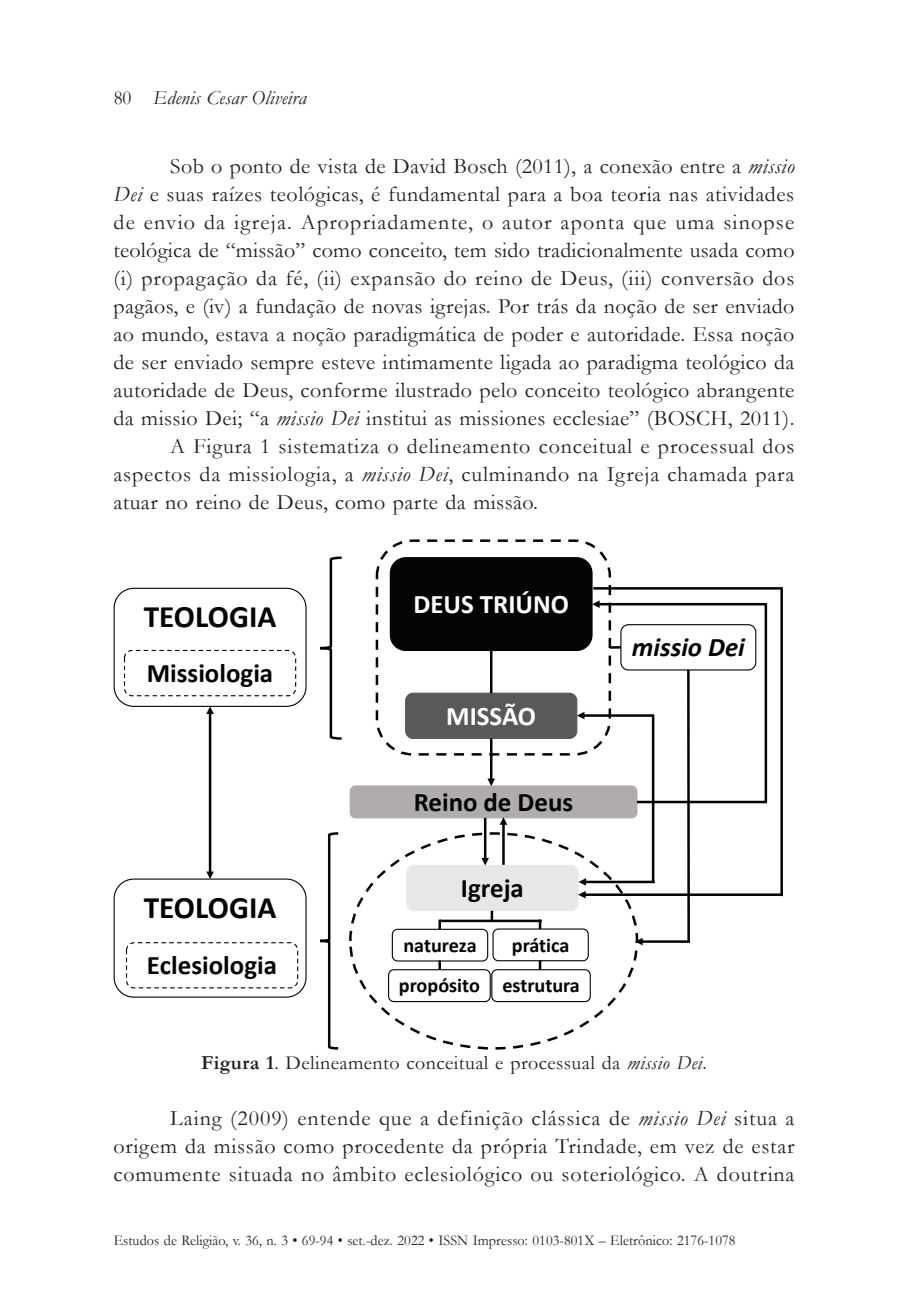
<style>
.page{position:relative;width:908px;height:1304px;background:#fff}
.page>*{position:absolute;margin:0;border:0;box-sizing:border-box;transform-origin:0 0}
.t1{font:700 31.2px "Calibri";color:#040503}
.t2{font:700 26.8px "Calibri";color:#040503}
.t3{font:700 26.8px "Calibri";color:#fff}
.t4{font:italic 700 26.8px "Calibri";color:#040503}
.t5{font:22px/28px "Garamond";letter-spacing:.02em;color:#231f20;text-align:justify}
.t6{font:22px "Garamond";letter-spacing:.04em;color:#231f20}
.t7{font:22px "Garamond";letter-spacing:.055em;color:#231f20}
.t8{font:700 20.2px/40.6px "Calibri";color:#040503}
.t9{font:20px "Garamond";letter-spacing:.02em;color:#231f20}
.t10{font:italic 20px "Garamond";letter-spacing:.005em;color:#231f20}
.t11{font:15px "Garamond";letter-spacing:.005em;color:#231f20;scale:.95 1}
.s1{font-style:normal}
.s2{font-style:italic}
.s3{font-weight:700}
</style>
<div class="page">
<div style="left:389px;top:557px;width:203px;height:94px;background:#040503;border:1px solid #040503;border-radius:15px"></div>
<div style="left:405px;top:693px;width:171px;height:45px;background:#595959;border-radius:8px"></div>
<div style="left:405px;top:693px;width:172px;height:46px;border:1px solid #595959;border-radius:8px"></div>
<hr style="left:490px;top:651px;width:2px;height:42px;background:#040503">
<svg style="left:320px;top:556px;width:22px;height:184px"></svg>
<div style="left:124px;top:650px;width:172px;height:46px;border:1px dashed #040503;border-radius:8px"></div>
<div style="left:113px;top:588px;width:193px;height:119px;border:1px solid #040503;border-radius:20px"></div>
<div style="left:349px;top:785px;width:288px;height:33px;background:#afacab;border:1px solid #afacab;border-radius:5px"></div>
<hr style="left:490px;top:738px;width:2px;height:42px;background:#040503">
<svg style="left:487px;top:779px;width:8px;height:7px"></svg>
<div style="left:406px;top:865px;width:172px;height:46px;background:#e8e7e6;border:1px solid #e8e7e6;border-radius:8px"></div>
<hr style="left:483px;top:818px;width:3px;height:41px;background:#040503">
<svg style="left:481px;top:858px;width:7px;height:7px"></svg>
<hr style="left:593px;top:587px;width:189px;height:3px;background:#040503">
<hr style="left:780px;top:588px;width:2px;height:308px;background:#040503">
<hr style="left:584px;top:893px;width:198px;height:3px;background:#040503">
<div style="left:391px;top:929px;width:97px;height:32px;border:1px solid #040503;border-radius:5px"></div>
<div style="left:388px;top:969px;width:102px;height:33px;border:1px solid #040503;border-radius:5px"></div>
<div style="left:491px;top:969px;width:99px;height:33px;border:1px solid #040503;border-radius:5px"></div>
<div style="left:492px;top:928px;width:96px;height:33px;border:1px solid #040503;border-radius:5px"></div>
<svg style="left:320px;top:832px;width:19px;height:217px"></svg>
<div style="left:113px;top:878px;width:193px;height:120px;border:1px solid #040503;border-radius:20px"></div>
<div style="left:126px;top:942px;width:172px;height:46px;border:1px dashed #040503;border-radius:8px"></div>
<svg style="left:490px;top:911px;width:3px;height:9px"></svg>
<hr style="left:440px;top:920px;width:101px;height:2px;background:#040503">
<svg style="left:438px;top:920px;width:3px;height:9px"></svg>
<svg style="left:538px;top:922px;width:3px;height:7px"></svg>
<svg style="left:438px;top:960px;width:3px;height:10px"></svg>
<svg style="left:538px;top:960px;width:3px;height:10px"></svg>
<hr style="left:502px;top:823px;width:2px;height:42px;background:#040503">
<svg style="left:499px;top:817px;width:8px;height:8px"></svg>
<div style="left:375px;top:539px;width:235px;height:217px;border:3px dashed #040503;border-radius:36px"></div>
<svg style="left:592px;top:600px;width:176px;height:204px"></svg>
<hr style="left:686px;top:670px;width:3px;height:273px;background:#040503">
<hr style="left:641px;top:940px;width:48px;height:3px;background:#040503">
<svg style="left:635px;top:938px;width:7px;height:7px"></svg>
<hr style="left:651px;top:714px;width:3px;height:169px;background:#040503">
<hr style="left:583px;top:714px;width:70px;height:3px;background:#040503">
<svg style="left:576px;top:712px;width:8px;height:7px"></svg>
<hr style="left:584px;top:881px;width:70px;height:2px;background:#040503">
<svg style="left:578px;top:878px;width:7px;height:20px"></svg>
<hr style="left:209px;top:713px;width:2px;height:160px;background:#040503">
<svg style="left:206px;top:871px;width:8px;height:8px"></svg>
<svg style="left:206px;top:706px;width:8px;height:8px"></svg>
<p class="t10" style="left:114px;top:84px;width:194px"><span class="s1">80</span> Edenis Cesar Oliveira</p>
<p class="t5" style="left:170px;top:152px;width:625px">Sob o ponto de vista de David Bosch (2011), a conexão entre a <span class="s2">missio</span></p>
<p class="t5" style="left:113px;top:180px;width:682px"><span class="s2">Dei</span> e suas raízes teológicas, é fundamental para a boa teoria nas atividades</p>
<p class="t7" style="left:113px;top:207px;width:682px">de envio da igreja. Apropriadamente, o autor aponta que uma sinopse</p>
<p class="t5" style="left:113px;top:236px;width:682px">teológica de “missão” como conceito, tem sido tradicionalmente usada como</p>
<p class="t6" style="left:113px;top:263px;width:682px">(i) propagação da fé, (ii) expansão do reino de Deus, (iii) conversão dos</p>
<p class="t5" style="left:113px;top:292px;width:682px">pagãos, e (iv) a fundação de novas igrejas. Por trás da noção de ser enviado</p>
<p class="t5" style="left:113px;top:320px;width:682px">ao mundo, estava a noção paradigmática de poder e autoridade. Essa noção</p>
<p class="t5" style="left:113px;top:348px;width:682px">de ser enviado sempre esteve intimamente ligada ao paradigma teológico da</p>
<p class="t5" style="left:113px;top:376px;width:682px">autoridade de Deus, conforme ilustrado pelo conceito teológico abrangente</p>
<p class="t5" style="left:113px;top:404px;width:682px">da missio Dei; “a <span class="s2">missio Dei</span> institui as missiones ecclesiae” (BOSCH, 2011).</p>
<p class="t5" style="left:170px;top:432px;width:625px">A Figura 1 sistematiza o delineamento conceitual e processual dos</p>
<p class="t5" style="left:113px;top:460px;width:682px">aspectos da missiologia, a <span class="s2">missio Dei</span>, culminando na Igreja chamada para</p>
<p class="t5" style="left:113px;top:488px;width:426px">atuar no reino de Deus, como parte da missão.</p>
<h1 class="t1" style="left:144px;top:595px;width:134px">TEOLOGIA</h1>
<p class="t2" style="left:147px;top:654px;width:128px">Missiologia</p>
<h1 class="t1" style="left:144px;top:886px;width:134px">TEOLOGIA</h1>
<p class="t2" style="left:147px;top:946px;width:131px">Eclesiologia</p>
<p class="t3" style="left:413px;top:585px;width:157px">DEUS TRIÚNO</p>
<p class="t3" style="left:446px;top:697px;width:91px">MISSÃO</p>
<p class="t2" style="left:413px;top:783px;width:161px">Reino de Deus</p>
<p class="t2" style="left:461px;top:869px;width:64px">Igreja</p>
<p class="t8" style="left:398px;top:924px;width:182px">natureza<br>propósito estrutura</p>
<p class="t8" style="left:511px;top:924px;width:59px">prática</p>
<p class="t4" style="left:631px;top:628px;width:114px">missio Dei</p>
<p class="t9" style="left:201px;top:1049px;width:507px"><span class="s3">Figura 1</span>. Delineamento conceitual e processual da <span class="s2">missio Dei</span>.</p>
<p class="t5" style="left:113px;top:1103px;width:682px;text-indent:57px">Laing (2009) entende que a definição clássica de <span class="s2">missio Dei</span> situa a origem da missão como procedente da própria Trindade, em vez de estar comumente situada no âmbito eclesiológico ou soteriológico. A doutrina</p>
<p class="t11" style="left:114px;top:1230px;width:656px">Estudos de Religião, v. 36, n. 3 • 69-94 • set.-dez. 2022 • ISSN Impresso: 0103-801X – Eletrônico: 2176-1078</p>
</div>
